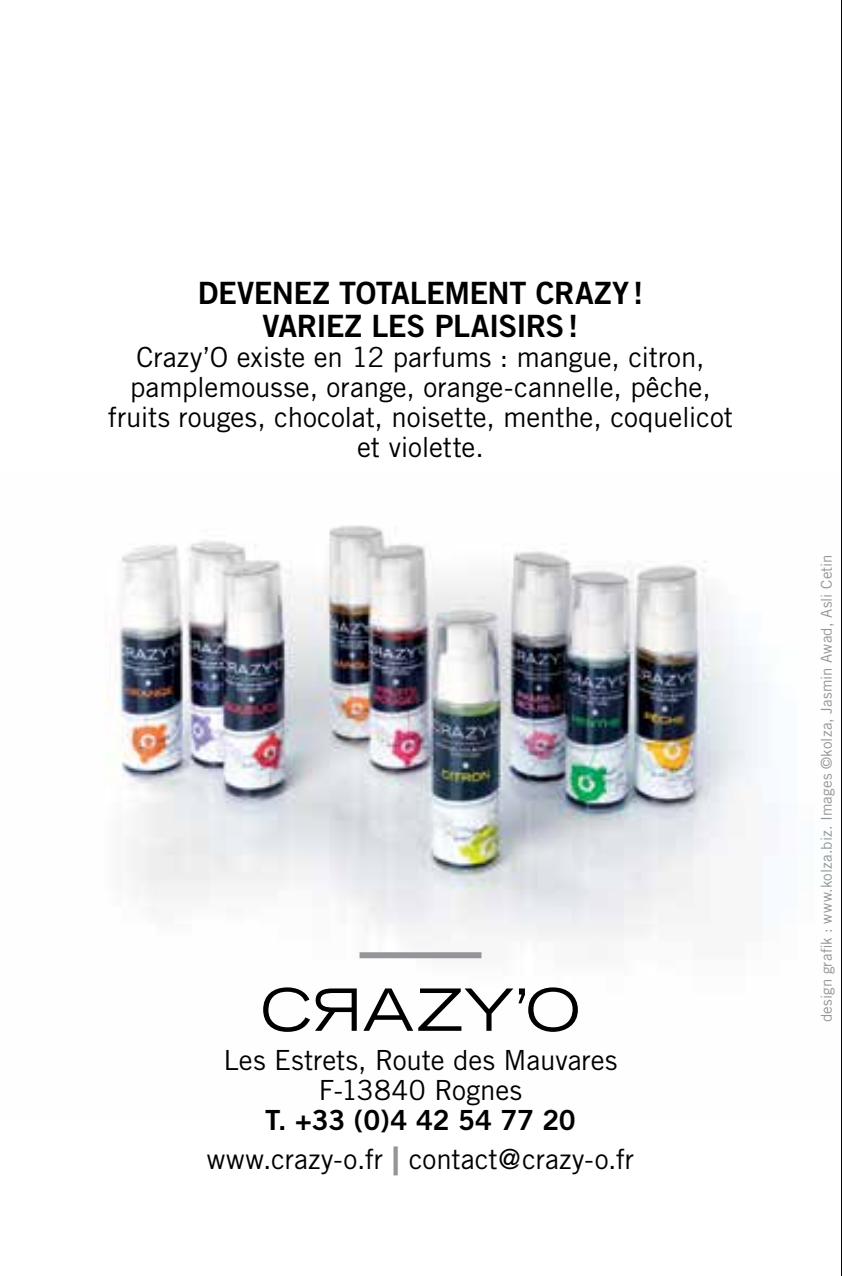
<style>
.page{position:relative;width:842px;height:1276px;background:#fff}
.page>*{position:absolute;margin:0;border:0;box-sizing:border-box;transform-origin:0 0}
.t1{font:30.6px/33px "Trade Gothic Bold Two";letter-spacing:-.015em;color:#000}
.t2{font:27.6px/30px "Trade Gothic";letter-spacing:-.005em;color:#000;text-align:center}
.t3{font:27.6px "Trade Gothic Bold Two";letter-spacing:-.01em;color:#000}
.t4{font:15px "Trade Gothic";letter-spacing:.005em;color:#939598}
.s1{font-family:"Trade Gothic Bold Two";font-size:39px;color:#939598}
</style>
<div class="page">
<hr style="left:841px;top:0;width:1px;height:1276px;background:#040408">
<img style="left:105px;top:525px;width:674px;height:434px">
<svg style="left:263px;top:987px;width:94px;height:45px"></svg>
<svg style="left:363px;top:987px;width:215px;height:45px"></svg>
<div style="left:360px;top:952px;width:121px;height:6px;background:#939598"></div>
<p class="t1" style="left:263px;top:276px;width:382px;text-indent:225px">NT CRAZY!<br>VARIEZ LES PLAISIRS!</p>
<p class="t2" style="left:108px;top:342px;width:627px">Crazy’O existe en 12 parfums : mangue, citron, pamplemousse, orange, orange-cannelle, pêche, fruits rouges, chocolat, noisette, menthe, coquelicot et violette.</p>
<p class="t1" style="left:198px;top:276px;width:160px">DEVENEZ TOTA</p>
<p class="t1" style="left:410px;top:276px;width:37px">LEME</p>
<p class="t2" style="left:224px;top:1045px;width:395px">Les Estrets, Route des Mauvares<br>F-13840 Rognes</p>
<p class="t3" style="left:265px;top:1103px;width:312px">T. +33 (0)4 42 54 77 20</p>
<p class="t2" style="left:207px;top:1143px;width:429px">www.crazy-o.fr <span class="s1">|</span> contact@crazy-o.fr</p>
<p class="t4" style="left:817px;top:1022px;width:469px;rotate:-90deg">design grafik : www.kolza.biz. Images ©kolza, Jasmin Awad, Asli Cetin</p>
</div>
